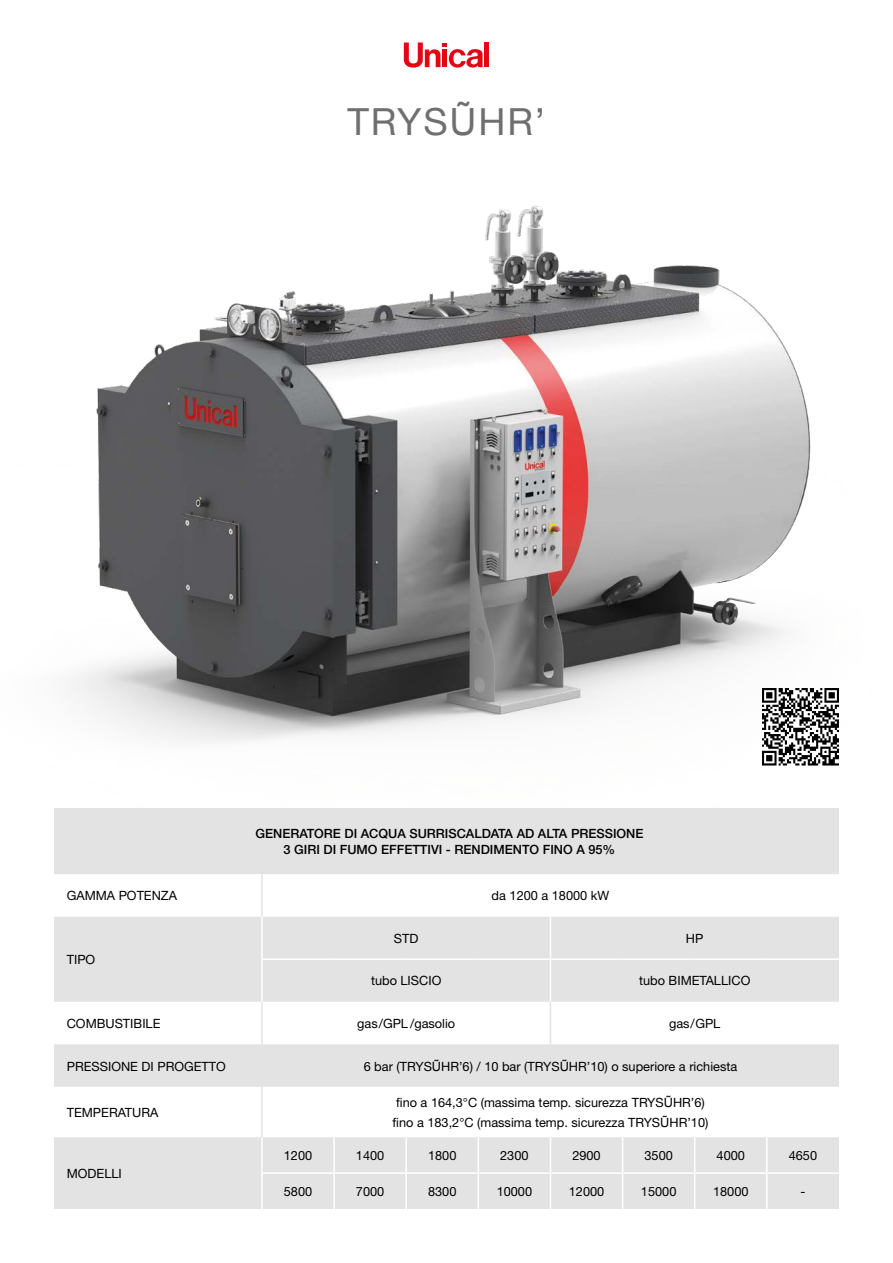
<style>
.page{position:relative;width:893px;height:1263px;background:#fff}
.page>*{position:absolute;margin:0;border:0;box-sizing:border-box;transform-origin:0 0}
.t1{font:37.5px "Helvetica Neue";letter-spacing:.05em;color:#706f6f}
.t2{font:12.75px/19.5px "Helvetica Neue";color:#000}
.t3{font:500 12.75px/15.3px "Helvetica Neue";color:#000;text-align:center}
.s1{font-family:"Arial"}
</style>
<div class="page">
<img style="left:69px;top:205px;width:770px;height:561px">
<svg style="left:54px;top:808px;width:785px;height:401px;fill:#e3e3e3"></svg>
<hr style="left:261px;top:1137px;width:2px;height:35px;background:#fff">
<hr style="left:333px;top:1137px;width:2px;height:35px;background:#fff">
<hr style="left:405px;top:1137px;width:2px;height:35px;background:#fff">
<hr style="left:261px;top:1174px;width:2px;height:35px;background:#fff">
<hr style="left:333px;top:1174px;width:2px;height:35px;background:#fff">
<hr style="left:478px;top:1137px;width:1px;height:35px;background:#fff">
<hr style="left:405px;top:1174px;width:2px;height:35px;background:#fff">
<hr style="left:261px;top:1172px;width:73px;height:2px;background:#fff">
<hr style="left:334px;top:1172px;width:72px;height:2px;background:#fff">
<hr style="left:406px;top:1172px;width:72px;height:2px;background:#fff">
<hr style="left:478px;top:1172px;width:72px;height:2px;background:#fff">
<hr style="left:550px;top:1172px;width:73px;height:2px;background:#fff">
<hr style="left:623px;top:1172px;width:72px;height:2px;background:#fff">
<hr style="left:695px;top:1172px;width:72px;height:2px;background:#fff">
<hr style="left:767px;top:1172px;width:72px;height:2px;background:#fff">
<hr style="left:550px;top:1137px;width:1px;height:35px;background:#fff">
<hr style="left:478px;top:1174px;width:1px;height:35px;background:#fff">
<hr style="left:261px;top:874px;width:2px;height:43px;background:#e3e3e3">
<hr style="left:261px;top:1087px;width:2px;height:50px;background:#e3e3e3">
<hr style="left:622px;top:1137px;width:1px;height:35px;background:#fff">
<hr style="left:550px;top:1174px;width:1px;height:35px;background:#fff">
<hr style="left:622px;top:1174px;width:1px;height:35px;background:#fff">
<hr style="left:261px;top:1002px;width:2px;height:42px;background:#e3e3e3">
<hr style="left:694px;top:1137px;width:1px;height:35px;background:#fff">
<hr style="left:694px;top:1174px;width:1px;height:35px;background:#fff">
<hr style="left:766px;top:1137px;width:2px;height:35px;background:#fff">
<hr style="left:766px;top:1174px;width:2px;height:35px;background:#fff">
<hr style="left:261px;top:917px;width:2px;height:41px;background:#fff">
<hr style="left:550px;top:917px;width:1px;height:41px;background:#fff">
<hr style="left:261px;top:958px;width:73px;height:2px;background:#fff">
<hr style="left:261px;top:960px;width:2px;height:42px;background:#fff">
<hr style="left:334px;top:958px;width:72px;height:2px;background:#fff">
<hr style="left:406px;top:958px;width:72px;height:2px;background:#fff">
<hr style="left:478px;top:958px;width:72px;height:2px;background:#fff">
<hr style="left:550px;top:958px;width:73px;height:2px;background:#fff">
<hr style="left:550px;top:960px;width:1px;height:42px;background:#fff">
<hr style="left:623px;top:958px;width:72px;height:2px;background:#fff">
<hr style="left:695px;top:958px;width:72px;height:2px;background:#fff">
<hr style="left:767px;top:958px;width:72px;height:2px;background:#fff">
<hr style="left:550px;top:1002px;width:1px;height:42px;background:#e3e3e3">
<img style="left:762px;top:689px;width:77px;height:76px">
<svg style="left:404px;top:43px;width:79px;height:25px"></svg>
<div style="left:442px;top:50px;width:5px;height:17px;background:#e30613"></div>
<hr style="left:485px;top:43px;width:4px;height:24px;background:#e30613">
<h1 class="t1" style="left:348px;top:99px;width:199px">TRYS<span class="s1">Ũ</span>HR’</h1>
<p class="t3" style="left:255px;top:826px;width:390px">GENERATORE DI ACQUA SURRISCALDATA AD ALTA PRESSIONE<br>3 GIRI DI FUMO EFFETTIVI - RENDIMENTO FINO A 95%</p>
<p class="t2" style="left:67px;top:886px;width:112px">GAMMA POTENZA</p>
<p class="t2" style="left:492px;top:886px;width:119px">da 1200 a 18000 kW</p>
<p class="t2" style="left:67px;top:950px;width:30px">TIPO</p>
<p class="t2" style="left:394px;top:928px;width:26px">STD</p>
<p class="t2" style="left:686px;top:928px;width:19px">HP</p>
<p class="t2" style="left:371px;top:971px;width:72px">tubo LISCIO</p>
<p class="t2" style="left:639px;top:971px;width:113px">tubo BIMETALLICO</p>
<p class="t2" style="left:67px;top:1013px;width:95px">COMBUSTIBILE</p>
<p class="t2" style="left:357px;top:1013px;width:99px">gas/GPL /gasolio</p>
<p class="t2" style="left:669px;top:1013px;width:53px">gas/GPL</p>
<p class="t2" style="left:67px;top:1056px;width:161px">PRESSIONE DI PROGETTO</p>
<p class="t2" style="left:364px;top:1056px;width:375px">6 bar (TRYS<span class="s1">Ũ</span>HR’6) / 10 bar (TRYS<span class="s1">Ũ</span>HR’10) o superiore a richiesta</p>
<p class="t2" style="left:67px;top:1102px;width:93px">TEMPERATURA</p>
<p class="t2" style="left:392px;top:1093px;width:317px">fino a 164,3°C (massima temp. sicurezza TRYS<span class="s1">Ũ</span>HR’6) fino a 183,2°C (massima temp. sicurezza TRYS<span class="s1">Ũ</span>HR’10)</p>
<p class="t2" style="left:67px;top:1164px;width:57px">MODELLI</p>
<p class="t2" style="left:284px;top:1146px;width:30px">1200</p>
<p class="t2" style="left:356px;top:1146px;width:30px">1400</p>
<p class="t2" style="left:428px;top:1146px;width:30px">1800</p>
<p class="t2" style="left:500px;top:1146px;width:30px">2300</p>
<p class="t2" style="left:572px;top:1146px;width:30px">2900</p>
<p class="t2" style="left:644px;top:1146px;width:30px">3500</p>
<p class="t2" style="left:717px;top:1146px;width:30px">4000</p>
<p class="t2" style="left:789px;top:1146px;width:30px">4650</p>
<p class="t2" style="left:284px;top:1181px;width:30px">5800</p>
<p class="t2" style="left:356px;top:1181px;width:30px">7000</p>
<p class="t2" style="left:428px;top:1181px;width:30px">8300</p>
<p class="t2" style="left:497px;top:1181px;width:37px">10000</p>
<p class="t2" style="left:569px;top:1181px;width:37px">12000</p>
<p class="t2" style="left:641px;top:1181px;width:37px">15000</p>
<p class="t2" style="left:713px;top:1181px;width:37px">18000</p>
<p class="t2" style="left:800px;top:1181px;width:6px">-</p>
</div>
